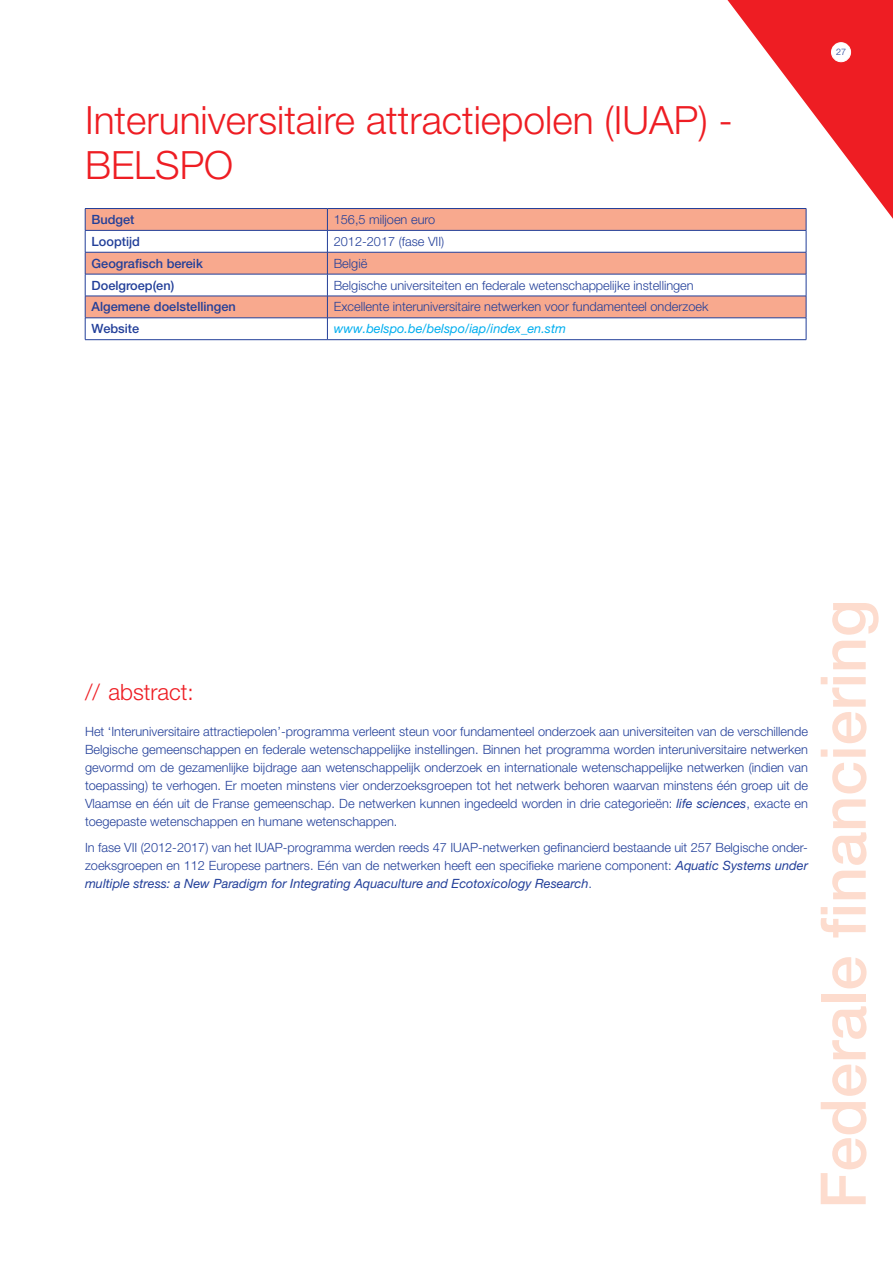
<style>
.page{position:relative;width:893px;height:1263px;background:#fff}
.page>*{position:absolute;margin:0;border:0;box-sizing:border-box;transform-origin:0 0}
.t1{font:500 63px "Helvetica Neue LT Pro";color:#fddcce}
.t2{font:300 39px "Helvetica Neue LT Pro";color:#ee1d23}
.t3{font:300 22.5px "Helvetica Neue LT Pro";color:#ee1d23}
.body_tabel{font:300 12.75px/18px "Helvetica Neue LT Pro";color:#223f99;text-align:justify}
.t4{font:500 12.75px "Helvetica Neue LT Pro";color:#223f99}
.body_tabel-2{font:italic 12.75px "Helvetica Neue LT Pro";color:#00aeef}
.t5{font:300 9px "Helvetica Neue LT Pro";color:#223f99}
.s1{font-weight:400;font-style:italic}
</style>
<div class="page">
<svg style="left:85px;top:0;width:808px;height:340px"></svg>
<hr style="left:327px;top:339px;width:479px;height:1px;background:#223f99">
<div style="left:831px;top:43px;width:19px;height:19px;background:#fff;border-radius:50%"></div>
<div style="left:831px;top:43px;width:20px;height:19px;border:1px solid #fff;border-radius:50%"></div>
<p class="t2" style="left:85px;top:96px;width:649px">Interuniversitaire attractiepolen (IUAP) -</p>
<p class="t2" style="left:85px;top:141px;width:150px">BELSPO</p>
<p class="t4" style="left:92px;top:212px;width:44px">Budget</p>
<p class="body_tabel" style="left:334px;top:210px;width:103px">156,5 miljoen euro</p>
<p class="t4" style="left:92px;top:234px;width:50px">Looptijd</p>
<p class="body_tabel" style="left:334px;top:232px;width:112px">2012-2017 (fase VII)</p>
<p class="t4" style="left:92px;top:256px;width:113px">Geografisch bereik</p>
<p class="body_tabel" style="left:334px;top:254px;width:35px">België</p>
<p class="t4" style="left:92px;top:277px;width:84px">Doelgroep(en)</p>
<p class="body_tabel" style="left:334px;top:276px;width:361px">Belgische universiteiten en federale wetenschappelijke instellingen</p>
<p class="t4" style="left:92px;top:299px;width:146px">Algemene doelstellingen</p>
<p class="body_tabel" style="left:334px;top:298px;width:376px">Excellente interuniversitaire netwerken voor fundamenteel onderzoek</p>
<p class="t4" style="left:92px;top:321px;width:49px">Website</p>
<p class="body_tabel-2" style="left:334px;top:321px;width:234px">www.belspo.be/belspo/iap/index_en.stm</p>
<p class="t5" style="left:836px;top:46px;width:12px">27</p>
<p class="t3" style="left:85px;top:678px;width:110px">// abstract:</p>
<p class="body_tabel" style="left:85px;top:722px;width:724px">Het ‘Interuniversitaire attractiepolen’-programma verleent steun voor fundamenteel onderzoek aan universiteiten van de verschillende Belgische gemeenschappen en federale wetenschappelijke instellingen. Binnen het programma worden interuniversitaire netwerken gevormd om de gezamenlijke bijdrage aan wetenschappelijk onderzoek en internationale wetenschappelijke netwerken (indien van toepassing) te verhogen. Er moeten minstens vier onderzoeksgroepen tot het netwerk behoren waarvan minstens één groep uit de Vlaamse en één uit de Franse gemeenschap. De netwerken kunnen ingedeeld worden in drie categorieën: <span class="s1">life sciences</span>, exacte en toegepaste wetenschappen en humane wetenschappen.</p>
<p class="body_tabel" style="left:85px;top:838px;width:724px">In fase VII (2012-2017) van het IUAP-programma werden reeds 47 IUAP-netwerken gefinancierd bestaande uit 257 Belgische onder&shy;zoeksgroepen en 112 Europese partners. Eén van de netwerken heeft een specifieke mariene component: <span class="s1">Aquatic Systems under multiple stress: a New Paradigm for Integrating Aquaculture and Ecotoxicology Research</span>.</p>
<p class="t1" style="left:806px;top:1209px;width:611px;rotate:-90deg">Federale financiering</p>
</div>
